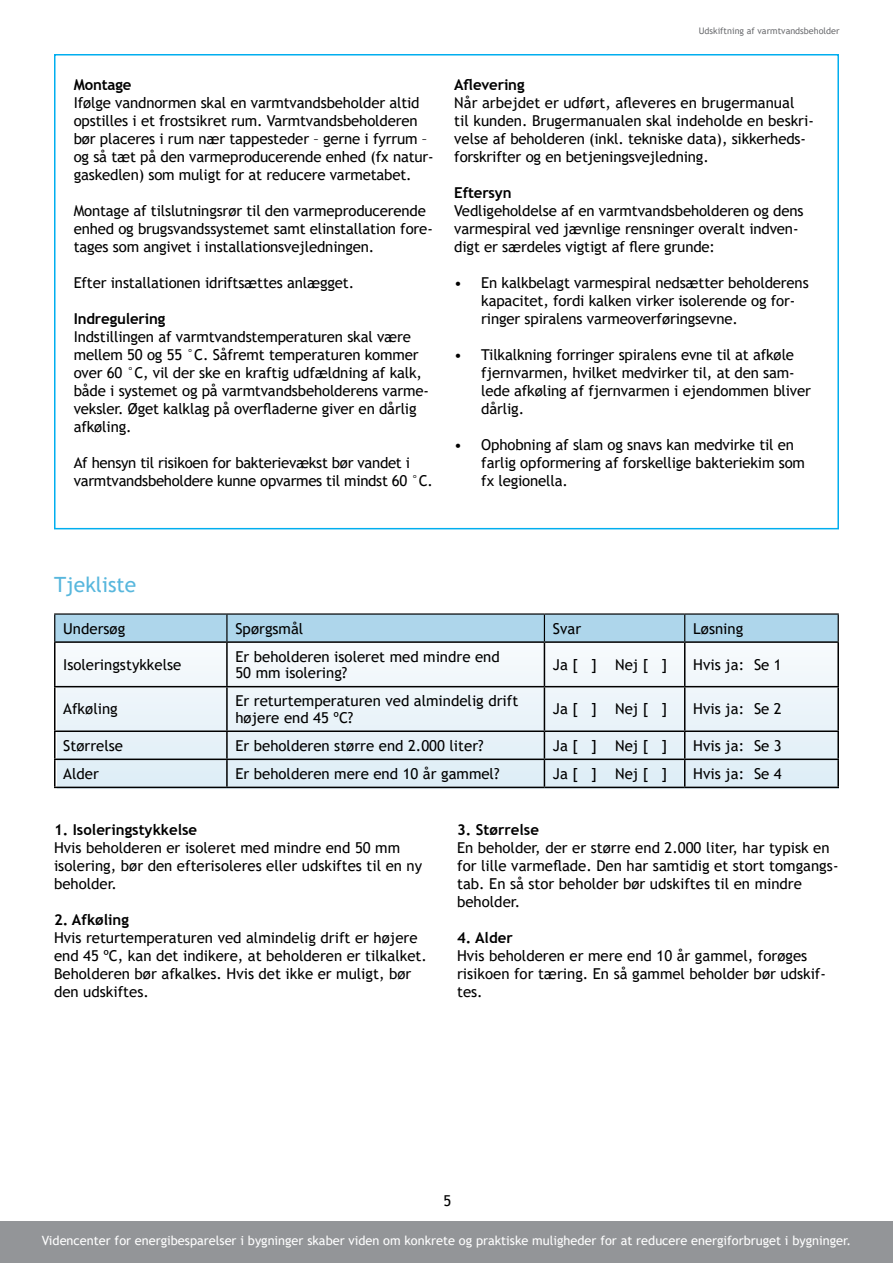
<style>
.page{position:relative;width:893px;height:1263px;background:#fff}
.page>*{position:absolute;margin:0;border:0;box-sizing:border-box;transform-origin:0 0}
.t1{font:21px "Trebuchet MS";color:#58b7dd}
.t2{font:15px/18px "Trebuchet MS";letter-spacing:-.01em;color:#000}
.t3{font:700 15px "Trebuchet MS";color:#000}
.t4{font:12.75px "Trebuchet MS";color:#fff}
.t5{font:9px "Trebuchet MS";color:#6d6e71}
</style>
<div class="page">
<div style="left:0;top:1221px;width:893px;height:42px;background:#939598"></div>
<div style="left:54px;top:54px;width:785px;height:475px;border:2px solid #00aeef"></div>
<svg style="left:57px;top:643px;width:780px;height:144px"></svg>
<hr style="left:54px;top:641px;width:173px;height:2px;background:#000">
<hr style="left:54px;top:643px;width:2px;height:43px;background:#000">
<hr style="left:227px;top:641px;width:317px;height:2px;background:#000">
<hr style="left:226px;top:643px;width:2px;height:43px;background:#000">
<hr style="left:544px;top:641px;width:141px;height:2px;background:#000">
<hr style="left:544px;top:643px;width:1px;height:43px;background:#000">
<hr style="left:685px;top:641px;width:154px;height:2px;background:#000">
<hr style="left:684px;top:643px;width:1px;height:43px;background:#000">
<hr style="left:837px;top:643px;width:2px;height:43px;background:#000">
<hr style="left:54px;top:686px;width:173px;height:1px;background:#000">
<hr style="left:54px;top:687px;width:2px;height:43px;background:#000">
<hr style="left:227px;top:686px;width:317px;height:1px;background:#000">
<hr style="left:226px;top:687px;width:2px;height:43px;background:#000">
<hr style="left:544px;top:686px;width:141px;height:1px;background:#000">
<hr style="left:544px;top:687px;width:1px;height:43px;background:#000">
<hr style="left:685px;top:686px;width:154px;height:1px;background:#000">
<hr style="left:684px;top:687px;width:1px;height:43px;background:#000">
<hr style="left:837px;top:687px;width:2px;height:43px;background:#000">
<hr style="left:54px;top:730px;width:173px;height:2px;background:#000">
<hr style="left:54px;top:732px;width:2px;height:26px;background:#000">
<hr style="left:227px;top:730px;width:317px;height:2px;background:#000">
<hr style="left:226px;top:732px;width:2px;height:26px;background:#000">
<hr style="left:544px;top:730px;width:141px;height:2px;background:#000">
<hr style="left:685px;top:730px;width:154px;height:2px;background:#000">
<hr style="left:837px;top:732px;width:2px;height:26px;background:#000">
<hr style="left:54px;top:758px;width:173px;height:2px;background:#000">
<hr style="left:54px;top:760px;width:2px;height:27px;background:#000">
<hr style="left:227px;top:758px;width:317px;height:2px;background:#000">
<hr style="left:226px;top:760px;width:2px;height:27px;background:#000">
<hr style="left:544px;top:758px;width:141px;height:2px;background:#000">
<svg style="left:544px;top:732px;width:1px;height:55px"></svg>
<hr style="left:685px;top:758px;width:154px;height:2px;background:#000">
<svg style="left:684px;top:732px;width:1px;height:55px"></svg>
<hr style="left:837px;top:760px;width:2px;height:27px;background:#000">
<hr style="left:54px;top:787px;width:173px;height:1px;background:#000">
<hr style="left:227px;top:787px;width:317px;height:1px;background:#000">
<hr style="left:544px;top:787px;width:141px;height:1px;background:#000">
<hr style="left:685px;top:787px;width:154px;height:1px;background:#000">
<hr style="left:54px;top:613px;width:173px;height:2px;background:#000">
<hr style="left:227px;top:613px;width:317px;height:2px;background:#000">
<hr style="left:544px;top:613px;width:141px;height:2px;background:#000">
<hr style="left:685px;top:613px;width:154px;height:2px;background:#000">
<svg style="left:54px;top:614px;width:785px;height:28px;background:#a3c8dc"></svg>
<p class="t3" style="left:74px;top:75px;width:59px">Montage</p>
<p class="t2" style="left:74px;top:94px;width:362px">Ifølge vandnormen skal en varmtvandsbeholder altid opstilles i et frostsikret rum. Varmtvandsbeholderen bør placeres i rum nær tappesteder – gerne i fyrrum – og så tæt på den varmeproducerende enhed (fx natur&shy;gaskedlen) som muligt for at reducere varmetabet.</p>
<p class="t2" style="left:74px;top:202px;width:361px">Montage af tilslutningsrør til den varmeproducerende enhed og brugsvandssystemet samt elinstallation fore&shy;tages som angivet i installationsvejledningen.</p>
<p class="t2" style="left:74px;top:274px;width:282px">Efter installationen idriftsættes anlægget.</p>
<p class="t3" style="left:74px;top:309px;width:93px">Indregulering</p>
<p class="t2" style="left:74px;top:328px;width:357px">Indstillingen af varmtvandstemperaturen skal være mellem 50 og 55 °C. Såfremt temperaturen kommer over 60 °C, vil der ske en kraftig udfældning af kalk, både i systemet og på varmtvandsbeholderens varme&shy;veksler. Øget kalklag på overfladerne giver en dårlig afkøling.</p>
<p class="t2" style="left:74px;top:454px;width:361px">Af hensyn til risikoen for bakterievækst bør vandet i varmtvandsbeholdere kunne opvarmes til mindst 60 °C.</p>
<p class="t5" style="left:699px;top:25px;width:142px">Udskiftning af varmtvandsbeholder</p>
<p class="t3" style="left:454px;top:75px;width:72px">Aflevering</p>
<p class="t2" style="left:454px;top:94px;width:361px">Når arbejdet er udført, afleveres en brugermanual<br>til kunden. Brugermanualen skal indeholde en beskri&shy;velse af beholderen (inkl. tekniske data), sikkerheds&shy;forskrifter og en betjeningsvejledning.</p>
<p class="t3" style="left:454px;top:183px;width:59px">Eftersyn</p>
<p class="t2" style="left:454px;top:202px;width:351px">Vedligeholdelse af en varmtvandsbeholderen og dens varmespiral ved jævnlige rensninger overalt indven&shy;digt er særdeles vigtigt af flere grunde:</p>
<p class="t2" style="left:481px;top:274px;width:329px;text-indent:-27px">• En kalkbelagt varmespiral nedsætter beholderens kapacitet, fordi kalken virker isolerende og for&shy;ringer spiralens varmeoverføringsevne.</p>
<p class="t2" style="left:481px;top:346px;width:331px;text-indent:-27px">• Tilkalkning forringer spiralens evne til at afkøle fjernvarmen, hvilket medvirker til, at den sam&shy;lede afkøling af fjernvarmen i ejendommen bliver dårlig.</p>
<p class="t2" style="left:481px;top:436px;width:325px;text-indent:-27px">• Ophobning af slam og snavs kan medvirke til en farlig opformering af forskellige bakteriekim som fx legionella.</p>
<h1 class="t1" style="left:54px;top:572px;width:84px">Tjekliste</h1>
<p class="t2" style="left:63px;top:619px;width:64px">Undersøg</p>
<p class="t2" style="left:235px;top:619px;width:69px">Spørgsmål</p>
<p class="t2" style="left:553px;top:619px;width:30px">Svar</p>
<p class="t2" style="left:693px;top:619px;width:52px">Løsning</p>
<p class="t2" style="left:63px;top:655px;width:120px">Isoleringstykkelse</p>
<p class="t2" style="left:235px;top:648px;width:266px;line-height:16.5px">Er beholderen isoleret med mindre end<br>50 mm isolering?</p>
<p class="t2" style="left:553px;top:655px;width:116px">Ja [ ] Nej [ ]</p>
<p class="t2" style="left:693px;top:655px;width:90px">Hvis ja: Se 1</p>
<p class="t2" style="left:63px;top:700px;width:56px">Afkøling</p>
<p class="t2" style="left:235px;top:692px;width:284px;line-height:16.5px">Er returtemperaturen ved almindelig drift højere end 45 ºC?</p>
<p class="t2" style="left:553px;top:700px;width:116px">Ja [ ] Nej [ ]</p>
<p class="t2" style="left:693px;top:700px;width:90px">Hvis ja: Se 2</p>
<p class="t2" style="left:63px;top:736px;width:61px">Størrelse</p>
<p class="t2" style="left:235px;top:736px;width:250px">Er beholderen større end 2.000 liter?</p>
<p class="t2" style="left:553px;top:736px;width:116px">Ja [ ] Nej [ ]</p>
<p class="t2" style="left:693px;top:736px;width:90px">Hvis ja: Se 3</p>
<p class="t2" style="left:63px;top:764px;width:37px">Alder</p>
<p class="t2" style="left:235px;top:764px;width:266px">Er beholderen mere end 10 år gammel?</p>
<p class="t2" style="left:553px;top:764px;width:116px">Ja [ ] Nej [ ]</p>
<p class="t2" style="left:693px;top:764px;width:90px">Hvis ja: Se 4</p>
<p class="t3" style="left:54px;top:820px;width:145px">1. Isoleringstykkelse</p>
<p class="t2" style="left:54px;top:838px;width:370px">Hvis beholderen er isoleret med mindre end 50 mm isolering, bør den efterisoleres eller udskiftes til en ny beholder.</p>
<p class="t3" style="left:54px;top:910px;width:77px">2. Afkøling</p>
<p class="t2" style="left:54px;top:928px;width:374px">Hvis returtemperaturen ved almindelig drift er højere end 45 ºC, kan det indikere, at beholderen er tilkalket.<br>Beholderen bør afkalkes. Hvis det ikke er muligt, bør den udskiftes.</p>
<p class="t3" style="left:457px;top:820px;width:83px">3. Størrelse</p>
<p class="t2" style="left:457px;top:838px;width:383px">En beholder, der er større end 2.000 liter, har typisk en for lille varmeflade. Den har samtidig et stort tomgangs&shy;tab. En så stor beholder bør udskiftes til en mindre beholder.</p>
<p class="t3" style="left:457px;top:928px;width:57px">4. Alder</p>
<p class="t2" style="left:457px;top:946px;width:370px">Hvis beholderen er mere end 10 år gammel, forøges risikoen for tæring. En så gammel beholder bør udskif&shy;tes.</p>
<p class="t2" style="left:443px;top:1192px;width:9px">5</p>
<p class="t4" style="left:42px;top:1232px;width:811px">Videncenter for energibesparelser i bygninger skaber viden om konkrete og praktiske muligheder for at reducere energiforbruget i bygninger.</p>
</div>
